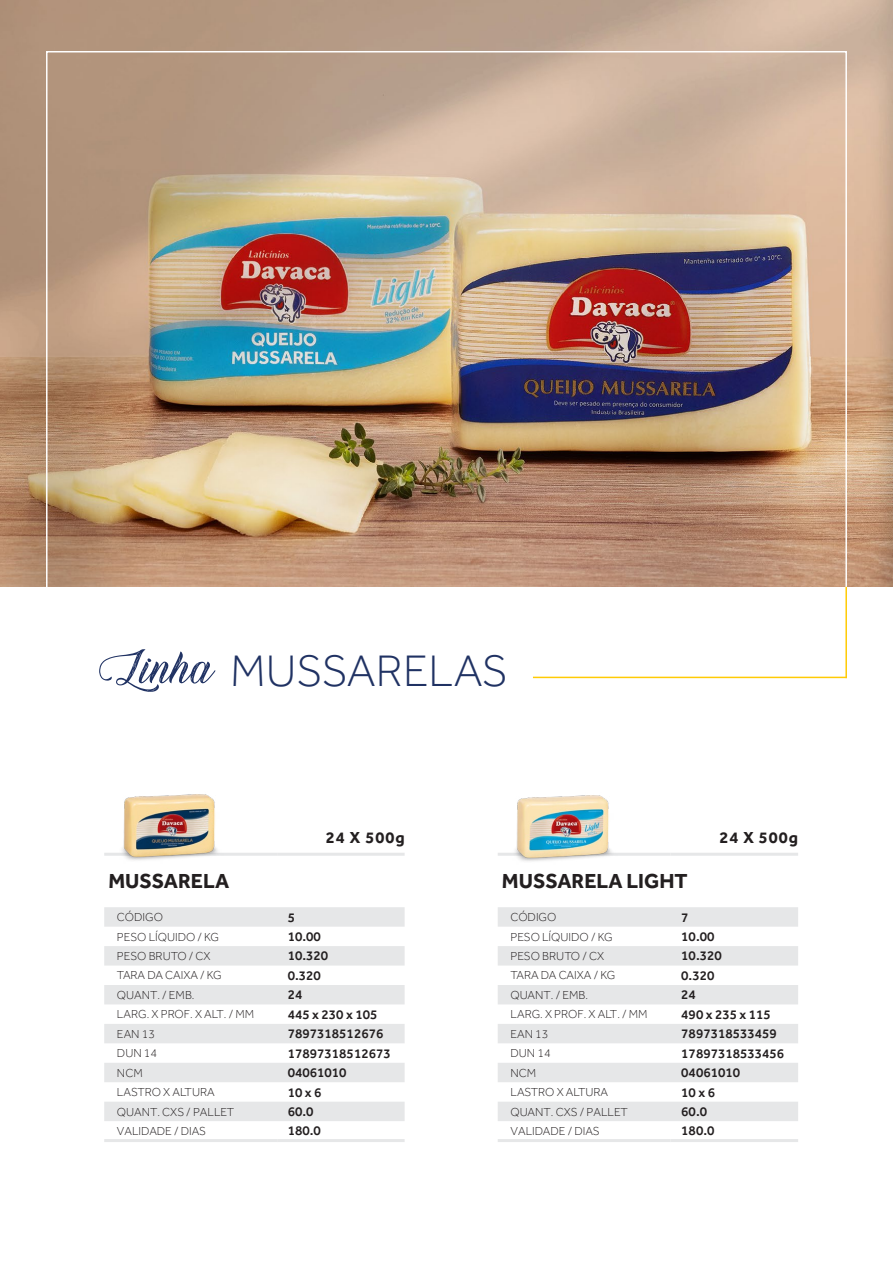
<style>
.page{position:relative;width:893px;height:1263px;background:#fff}
.page>*{position:absolute;margin:0;border:0;box-sizing:border-box;transform-origin:0 0}
.t1{font:53.25px "Honey Florist Personal Use";color:#203263}
.t2{font:300 45.6px "Effra";color:#203263}
.t3{font:700 21px "Effra";color:#231f20}
.t4{font:700 16.5px "Effra";letter-spacing:.06em;color:#231f20}
.t5{font:500 13.5px "Effra";color:#231f20}
.t6{font:300 12px "Effra";color:#231f20}
</style>
<div class="page">
<img style="left:0;top:0;width:893px;height:587px">
<svg style="left:498px;top:907px;width:300px;height:214px;fill:#e6e7e8"></svg>
<hr style="left:498px;top:853px;width:173px;height:3px;background:#e6e7e8">
<hr style="left:671px;top:853px;width:127px;height:3px;background:#e6e7e8">
<hr style="left:498px;top:1139px;width:173px;height:3px;background:#e6e7e8">
<hr style="left:671px;top:1139px;width:127px;height:3px;background:#e6e7e8">
<svg style="left:104px;top:907px;width:301px;height:214px;fill:#e6e7e8"></svg>
<hr style="left:104px;top:853px;width:173px;height:3px;background:#e6e7e8">
<hr style="left:277px;top:853px;width:128px;height:3px;background:#e6e7e8">
<hr style="left:104px;top:1139px;width:173px;height:3px;background:#e6e7e8">
<hr style="left:277px;top:1139px;width:128px;height:3px;background:#e6e7e8">
<hr style="left:845px;top:587px;width:2px;height:91px;background:#ffcb05">
<hr style="left:533px;top:677px;width:314px;height:1px;background:#ffcb05">
<img style="left:121px;top:794px;width:98px;height:66px">
<img style="left:514px;top:795px;width:100px;height:66px">
<h1 class="t1" style="left:98px;top:643px;width:113px">Linha</h1>
<h2 class="t2" style="left:230px;top:645px;width:279px">MUSSARELAS</h2>
<h3 class="t4" style="left:326px;top:827px;width:80px">24 X 500g</h3>
<h3 class="t4" style="left:719px;top:827px;width:80px">24 X 500g</h3>
<h3 class="t3" style="left:108px;top:868px;width:122px">MUSSARELA</h3>
<p class="t6" style="left:117px;top:910px;width:48px">CÓDIGO</p>
<p class="t5" style="left:288px;top:909px;width:9px">5</p>
<p class="t6" style="left:117px;top:930px;width:104px">PESO LÍQUIDO / KG</p>
<p class="t5" style="left:288px;top:928px;width:35px">10.00</p>
<p class="t6" style="left:117px;top:949px;width:95px">PESO BRUTO / CX</p>
<p class="t5" style="left:288px;top:948px;width:42px">10.320</p>
<p class="t6" style="left:117px;top:969px;width:106px">TARA DA CAIXA / KG</p>
<p class="t5" style="left:288px;top:967px;width:35px">0.320</p>
<p class="t6" style="left:117px;top:988px;width:79px">QUANT. / EMB.</p>
<p class="t5" style="left:288px;top:987px;width:16px">24</p>
<p class="t6" style="left:117px;top:1007px;width:139px">LARG. X PROF. X ALT. / MM</p>
<p class="t5" style="left:288px;top:1006px;width:91px">445 x 230 x 105</p>
<p class="t6" style="left:117px;top:1027px;width:39px">EAN 13</p>
<p class="t5" style="left:288px;top:1026px;width:97px">7897318512676</p>
<p class="t6" style="left:117px;top:1046px;width:42px">DUN 14</p>
<p class="t5" style="left:288px;top:1045px;width:105px">17897318512673</p>
<p class="t6" style="left:117px;top:1066px;width:27px">NCM</p>
<p class="t5" style="left:288px;top:1064px;width:60px">04061010</p>
<p class="t6" style="left:117px;top:1085px;width:99px">LASTRO X ALTURA</p>
<p class="t5" style="left:288px;top:1084px;width:35px">10 x 6</p>
<p class="t6" style="left:117px;top:1105px;width:119px">QUANT. CXS / PALLET</p>
<p class="t5" style="left:288px;top:1103px;width:27px">60.0</p>
<p class="t6" style="left:117px;top:1124px;width:90px">VALIDADE / DIAS</p>
<p class="t5" style="left:288px;top:1123px;width:35px">180.0</p>
<h3 class="t3" style="left:502px;top:868px;width:187px">MUSSARELA LIGHT</h3>
<p class="t6" style="left:510px;top:910px;width:48px">CÓDIGO</p>
<p class="t5" style="left:681px;top:909px;width:9px">7</p>
<p class="t6" style="left:510px;top:930px;width:104px">PESO LÍQUIDO / KG</p>
<p class="t5" style="left:681px;top:928px;width:35px">10.00</p>
<p class="t6" style="left:510px;top:949px;width:95px">PESO BRUTO / CX</p>
<p class="t5" style="left:681px;top:948px;width:42px">10.320</p>
<p class="t6" style="left:510px;top:969px;width:106px">TARA DA CAIXA / KG</p>
<p class="t5" style="left:681px;top:967px;width:35px">0.320</p>
<p class="t6" style="left:510px;top:988px;width:79px">QUANT. / EMB.</p>
<p class="t5" style="left:681px;top:987px;width:16px">24</p>
<p class="t6" style="left:510px;top:1007px;width:139px">LARG. X PROF. X ALT. / MM</p>
<p class="t5" style="left:681px;top:1006px;width:91px">490 x 235 x 115</p>
<p class="t6" style="left:510px;top:1027px;width:39px">EAN 13</p>
<p class="t5" style="left:681px;top:1026px;width:97px">7897318533459</p>
<p class="t6" style="left:510px;top:1046px;width:42px">DUN 14</p>
<p class="t5" style="left:681px;top:1045px;width:105px">17897318533456</p>
<p class="t6" style="left:510px;top:1066px;width:27px">NCM</p>
<p class="t5" style="left:681px;top:1064px;width:60px">04061010</p>
<p class="t6" style="left:510px;top:1085px;width:99px">LASTRO X ALTURA</p>
<p class="t5" style="left:681px;top:1084px;width:35px">10 x 6</p>
<p class="t6" style="left:510px;top:1105px;width:119px">QUANT. CXS / PALLET</p>
<p class="t5" style="left:681px;top:1103px;width:27px">60.0</p>
<p class="t6" style="left:510px;top:1124px;width:90px">VALIDADE / DIAS</p>
<p class="t5" style="left:681px;top:1123px;width:35px">180.0</p>
</div>
